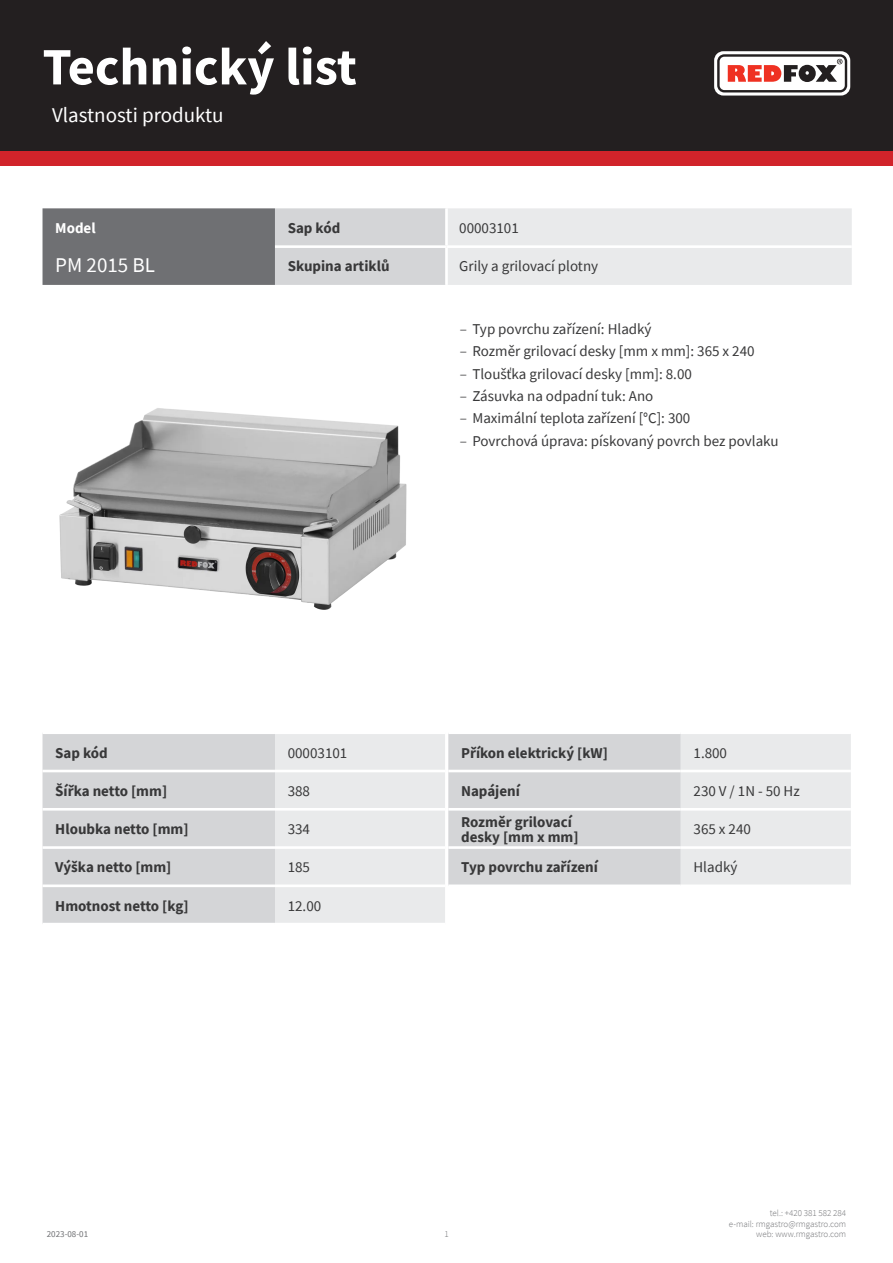
<style>
.page{position:relative;width:893px;height:1263px;background:#fff}
.page>*{position:absolute;margin:0;border:0;box-sizing:border-box;transform-origin:0 0}
.t1{font:700 52.5px "Source Sans Pro";color:#fff}
.kapitola{font:21px "Source Sans Pro";color:#fff}
.tabulka_-_headline{font:21px "Source Sans Pro";color:#fff}
.tabulka_-_text{font:15px "Source Sans Pro";color:#383839}
.tabulka_-_text-2{font:700 15px/15px "Source Sans Pro";color:#383839}
.tabulka_-_text-3{font:700 15px "Source Sans Pro";color:#fff}
.t2{font:300 9px/10.8px "Source Sans Pro";color:#6f7073;text-align:right}
.t3{font:9px "Source Sans Pro";color:#6f7073}
.s1{font-weight:300}
</style>
<div class="page">
<div style="left:0;top:0;width:893px;height:166px;background:#d1232a"></div>
<div style="left:0;top:0;width:893px;height:151px;background:#231f20"></div>
<svg style="left:714px;top:51px;width:136px;height:45px"></svg>
<img style="left:59px;top:408px;width:348px;height:202px">
<svg style="left:43px;top:734px;width:808px;height:189px;background:#e1e2e3"></svg>
<hr style="left:448px;top:770px;width:233px;height:2px;background:#fff">
<hr style="left:681px;top:770px;width:170px;height:2px;background:#fff">
<hr style="left:448px;top:808px;width:233px;height:2px;background:#fff">
<hr style="left:681px;top:808px;width:170px;height:2px;background:#fff">
<hr style="left:448px;top:846px;width:233px;height:3px;background:#fff">
<hr style="left:681px;top:846px;width:170px;height:3px;background:#fff">
<hr style="left:448px;top:884px;width:233px;height:3px;background:#fff">
<hr style="left:681px;top:884px;width:170px;height:3px;background:#fff">
<svg style="left:43px;top:208px;width:809px;height:77px;background:#c0c1c3"></svg>
<hr style="left:445px;top:208px;width:3px;height:37px;background:#fff">
<hr style="left:275px;top:245px;width:171px;height:3px;background:#fff">
<hr style="left:446px;top:245px;width:406px;height:3px;background:#fff">
<hr style="left:445px;top:248px;width:3px;height:37px;background:#fff">
<h1 class="t1" style="left:43px;top:31px;width:316px">Technický list</h1>
<p class="kapitola" style="left:52px;top:101px;width:173px">Vlastnosti produktu</p>
<p class="tabulka_-_text-3" style="left:55px;top:218px;width:42px">Model</p>
<p class="tabulka_-_text-2" style="left:288px;top:220px;width:54px">Sap kód</p>
<p class="tabulka_-_text" style="left:459px;top:219px;width:61px">00003101</p>
<p class="tabulka_-_headline" style="left:55px;top:251px;width:101px">PM 2015 BL</p>
<p class="tabulka_-_text-2" style="left:288px;top:259px;width:103px">Skupina artiklů</p>
<p class="tabulka_-_text" style="left:459px;top:257px;width:140px">Grily a grilovací plotny</p>
<p class="tabulka_-_text" style="left:460px;top:320px;width:193px"><span class="s1">–</span> Typ povrchu zařízení: Hladký</p>
<p class="tabulka_-_text" style="left:460px;top:342px;width:296px"><span class="s1">–</span> Rozměr grilovací desky [mm x mm]: 365 x 240</p>
<p class="tabulka_-_text" style="left:460px;top:364px;width:234px"><span class="s1">–</span> Tloušťka grilovací desky [mm]: 8.00</p>
<p class="tabulka_-_text" style="left:460px;top:386px;width:195px"><span class="s1">–</span> Zásuvka na odpadní tuk: Ano</p>
<p class="tabulka_-_text" style="left:460px;top:409px;width:232px"><span class="s1">–</span> Maximální teplota zařízení [°C]: 300</p>
<p class="tabulka_-_text" style="left:460px;top:431px;width:320px"><span class="s1">–</span> Povrchová úprava: pískovaný povrch bez povlaku</p>
<p class="tabulka_-_text-2" style="left:55px;top:745px;width:54px">Sap kód</p>
<p class="tabulka_-_text" style="left:288px;top:743px;width:61px">00003101</p>
<p class="tabulka_-_text-2" style="left:55px;top:783px;width:113px">Šířka netto [mm]</p>
<p class="tabulka_-_text" style="left:288px;top:781px;width:24px">388</p>
<p class="tabulka_-_text-2" style="left:55px;top:821px;width:135px">Hloubka netto [mm]</p>
<p class="tabulka_-_text" style="left:288px;top:819px;width:24px">334</p>
<p class="tabulka_-_text-2" style="left:55px;top:860px;width:118px">Výška netto [mm]</p>
<p class="tabulka_-_text" style="left:288px;top:858px;width:24px">185</p>
<p class="tabulka_-_text-2" style="left:55px;top:898px;width:135px">Hmotnost netto [kg]</p>
<p class="tabulka_-_text" style="left:288px;top:896px;width:35px">12.00</p>
<p class="tabulka_-_text-2" style="left:461px;top:745px;width:148px">Příkon elektrický [kW]</p>
<p class="tabulka_-_text" style="left:693px;top:743px;width:35px">1.800</p>
<p class="tabulka_-_text-2" style="left:461px;top:783px;width:60px">Napájení</p>
<p class="tabulka_-_text" style="left:693px;top:781px;width:108px">230 V / 1N - 50 Hz</p>
<p class="tabulka_-_text-2" style="left:461px;top:814px;width:119px">Rozměr grilovací desky [mm x mm]</p>
<p class="tabulka_-_text" style="left:693px;top:819px;width:59px">365 x 240</p>
<p class="tabulka_-_text-2" style="left:461px;top:860px;width:138px">Typ povrchu zařízení</p>
<p class="tabulka_-_text" style="left:693px;top:858px;width:45px">Hladký</p>
<p class="t3" style="left:47px;top:1229px;width:43px">2023-08-01</p>
<p class="t2" style="left:444px;top:1229px;width:6px">1</p>
<p class="t2" style="left:729px;top:1207px;width:119px">tel.: +420 381 582 284<br>e-mail: rmgastro@rmgastro.com web: www.rmgastro.com</p>
</div>
